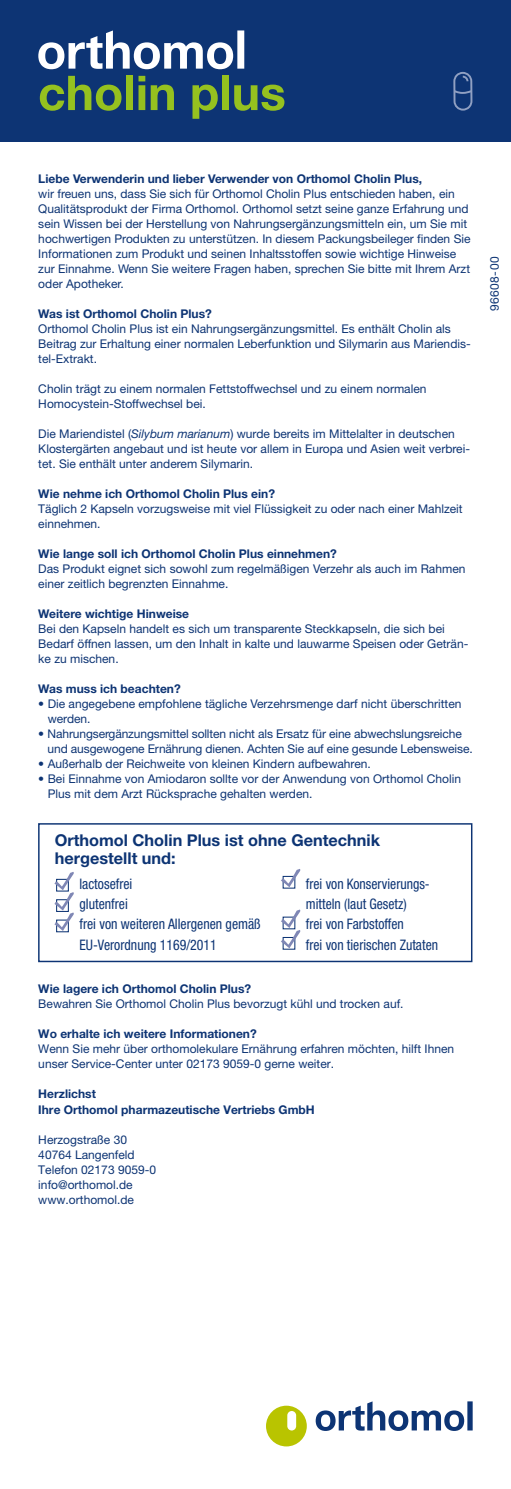
<style>
.page{position:relative;width:511px;height:1489px;background:#fff}
.page>*{position:absolute;margin:0;border:0;box-sizing:border-box;transform-origin:0 0}
.t1{font:700 16.35px/18.3px "Helvetica Neue LT Pro";color:#0d3474}
.t2{font:condensed 14.55px/20.4px "Helvetica Neue LT Pro";color:#0d3474;scale:.94 1}
.t3{font:condensed 14.55px/20.4px "Helvetica Neue LT Pro";color:#0d3474;scale:.95 1}
.t4{font:12px/15px "Helvetica Neue LT Pro";color:#0d3474}
.t5{font:700 12px/15px "Helvetica Neue LT Pro";color:#0d3474}
.s1{font-style:italic}
</style>
<div class="page">
<div style="left:0;top:0;width:510px;height:142px;background:#0d3474"></div>
<svg style="left:266px;top:1405px;width:40px;height:41px"></svg>
<svg style="left:315px;top:1401px;width:149px;height:29px"></svg>
<div style="left:467px;top:1401px;width:5px;height:29px;background:#0d3474"></div>
<svg style="left:453px;top:72px;width:19px;height:39px"></svg>
<svg style="left:38px;top:30px;width:195px;height:39px"></svg>
<div style="left:237px;top:30px;width:7px;height:39px;background:#fff"></div>
<svg style="left:40px;top:76px;width:81px;height:35px"></svg>
<div style="left:126px;top:76px;width:7px;height:34px;background:#95c11f"></div>
<svg style="left:138px;top:76px;width:36px;height:34px"></svg>
<svg style="left:192px;top:85px;width:25px;height:34px"></svg>
<div style="left:222px;top:76px;width:6px;height:34px;background:#95c11f"></div>
<svg style="left:234px;top:85px;width:50px;height:26px"></svg>
<div style="left:38px;top:823px;width:434px;height:139px;border:1px solid #0d3474"></div>
<div style="left:282px;top:875px;width:13px;height:13px;border:1px solid #0d3474"></div>
<svg style="left:281px;top:869px;width:19px;height:18px"></svg>
<div style="left:282px;top:936px;width:13px;height:13px;border:1px solid #0d3474"></div>
<svg style="left:281px;top:909px;width:19px;height:39px"></svg>
<div style="left:56px;top:919px;width:13px;height:13px;border:1px solid #0d3474"></div>
<svg style="left:54px;top:872px;width:20px;height:58px"></svg>
<p class="t5" style="left:38px;top:171px;width:385px">Liebe Verwenderin und lieber Verwender von Orthomol Cholin Plus,</p>
<p class="t4" style="left:38px;top:186px;width:433px">wir freuen uns, dass Sie sich für Orthomol Cholin Plus entschieden haben, ein Qualitätsprodukt der Firma Orthomol. Orthomol setzt seine ganze Erfahrung und sein Wissen bei der Herstellung von Nahrungsergänzungsmitteln ein, um Sie mit hochwertigen Produkten zu unterstützen. In diesem Packungsbeileger finden Sie Informationen zum Produkt und seinen Inhaltsstoffen sowie wichtige Hinweise zur Einnahme. Wenn Sie weitere Fragen haben, sprechen Sie bitte mit Ihrem Arzt oder Apotheker.</p>
<p class="t5" style="left:38px;top:306px;width:175px">Was ist Orthomol Cholin Plus?</p>
<p class="t4" style="left:38px;top:321px;width:433px">Orthomol Cholin Plus ist ein Nahrungsergänzungsmittel. Es enthält Cholin als<br>Beitrag zur Erhaltung einer normalen Leberfunktion und Silymarin aus Mariendis&shy;tel-Extrakt.</p>
<p class="t4" style="left:38px;top:381px;width:389px">Cholin trägt zu einem normalen Fettstoffwechsel und zu einem normalen<br>Homocystein-Stoffwechsel bei.</p>
<p class="t4" style="left:38px;top:426px;width:433px">Die Mariendistel (<span class="s1">Silybum marianum</span>) wurde bereits im Mittelalter in deutschen<br>Klostergärten angebaut und ist heute vor allem in Europa und Asien weit verbrei&shy;tet. Sie enthält unter anderem Silymarin.</p>
<p class="t5" style="left:38px;top:486px;width:238px">Wie nehme ich Orthomol Cholin Plus ein?</p>
<p class="t4" style="left:38px;top:501px;width:425px">Täglich 2 Kapseln vorzugsweise mit viel Flüssigkeit zu oder nach einer Mahlzeit einnehmen.</p>
<p class="t5" style="left:38px;top:546px;width:300px">Wie lange soll ich Orthomol Cholin Plus einnehmen?</p>
<p class="t4" style="left:38px;top:561px;width:428px">Das Produkt eignet sich sowohl zum regelmäßigen Verzehr als auch im Rahmen einer zeitlich begrenzten Einnahme.</p>
<p class="t5" style="left:38px;top:606px;width:152px">Weitere wichtige Hinweise</p>
<p class="t4" style="left:38px;top:621px;width:431px">Bei den Kapseln handelt es sich um transparente Steckkapseln, die sich bei<br>Bedarf öffnen lassen, um den Inhalt in kalte und lauwarme Speisen oder Geträn&shy;ke zu mischen.</p>
<p class="t5" style="left:38px;top:681px;width:144px">Was muss ich beachten?</p>
<p class="t4" style="left:48px;top:696px;width:415px;text-indent:-9px">• Die angegebene empfohlene tägliche Verzehrsmenge darf nicht überschritten werden.</p>
<p class="t4" style="left:47px;top:726px;width:426px;text-indent:-9px">• Nahrungsergänzungsmittel sollten nicht als Ersatz für eine abwechslungsreiche und ausgewogene Ernährung dienen. Achten Sie auf eine gesunde Lebensweise.</p>
<p class="t4" style="left:38px;top:756px;width:334px">• Außerhalb der Reichweite von kleinen Kindern aufbewahren.</p>
<p class="t4" style="left:48px;top:771px;width:414px;text-indent:-9px">• Bei Einnahme von Amiodaron sollte vor der Anwendung von Orthomol Cholin<br>Plus mit dem Arzt Rücksprache gehalten werden.</p>
<h1 class="t1" style="left:55px;top:830px;width:326px">Orthomol Cholin Plus ist ohne Gentechnik hergestellt und:</h1>
<p class="t2" style="left:305px;top:873px;width:142px">frei von Konservierungs&shy;mitteln (laut Gesetz)<br>frei von Farbstoffen<br>frei von tierischen Zutaten</p>
<p class="t3" style="left:79px;top:873px;width:192px">lactosefrei<br>glutenfrei<br>frei von weiteren Allergenen gemäß<br>EU-Verordnung 1169/2011</p>
<p class="t5" style="left:38px;top:981px;width:214px">Wie lagere ich Orthomol Cholin Plus?</p>
<p class="t4" style="left:38px;top:996px;width:366px">Bewahren Sie Orthomol Cholin Plus bevorzugt kühl und trocken auf.</p>
<p class="t5" style="left:38px;top:1026px;width:220px">Wo erhalte ich weitere Informationen?</p>
<p class="t4" style="left:38px;top:1041px;width:417px">Wenn Sie mehr über orthomolekulare Ernährung erfahren möchten, hilft Ihnen unser Service-Center unter 02173 9059-0 gerne weiter.</p>
<p class="t5" style="left:38px;top:1086px;width:278px">Herzlichst<br>Ihre Orthomol pharmazeutische Vertriebs GmbH</p>
<p class="t4" style="left:38px;top:1131px;width:119px">Herzogstraße 30<br>40764 Langenfeld<br>Telefon 02173 9059-0 info@orthomol.de www.orthomol.de</p>
<p class="t4" style="left:486px;top:311px;width:56px;rotate:-90deg">96608-00</p>
</div>
